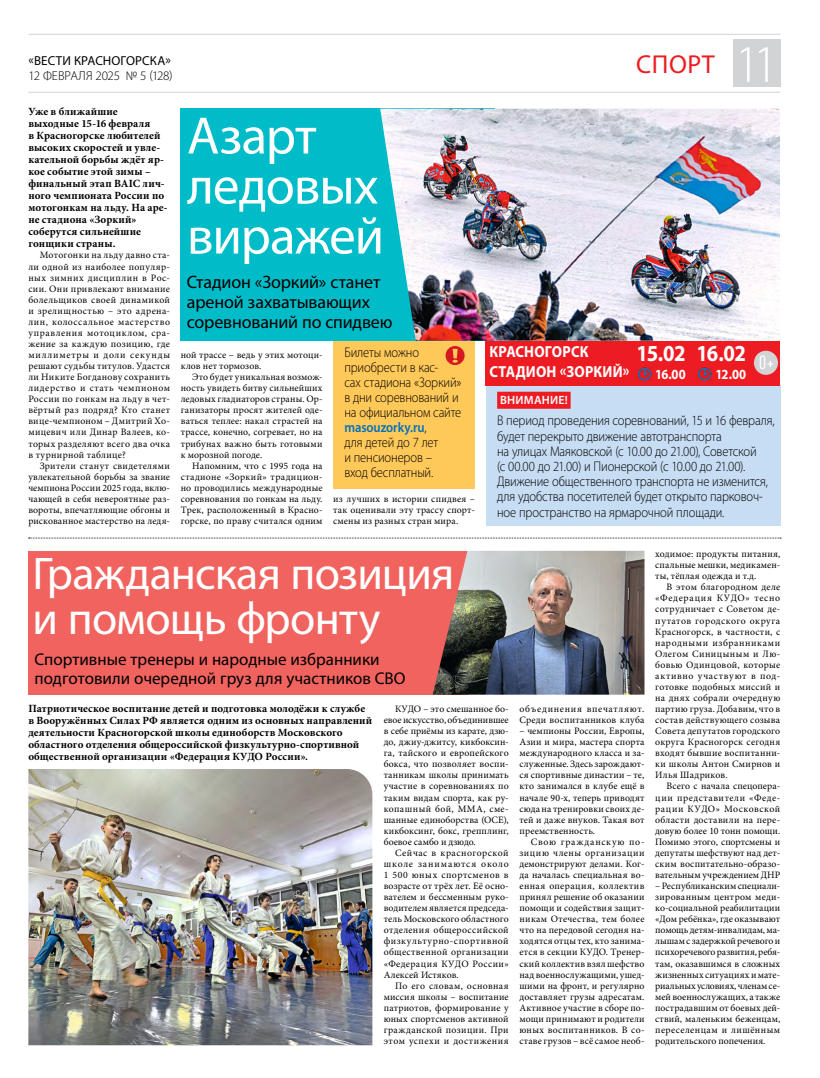
<style>
.page{position:relative;width:820px;height:1078px;background:#fff}
.page>*{position:absolute;margin:0;border:0;box-sizing:border-box;transform-origin:0 0}
.t1{font:53px/50px "Myriad Pro";letter-spacing:-.02em;color:#fff}
.t2{font:300 53px "Myriad Pro";color:#fff}
.t3{font:46px/45px "Myriad Pro";letter-spacing:-.015em;color:#fff}
.t4{font:26px "Myriad Pro";letter-spacing:.02em;color:#ed1c23}
.t5{font:700 23px "Myriad Pro";letter-spacing:-.04em;color:#fff;scale:.9 1}
.t6{font:19px "Plumb Condensed";color:#fff}
.t7{font:18px/20px "Myriad Pro";letter-spacing:-.01em;color:#000}
.t8{font:17px/19px "Myriad Pro";color:#000}
.t9{font:700 16px/19.8px "Myriad Pro";letter-spacing:.015em;color:#fff;scale:.9 1}
.t10{font:300 14px/15px "Myriad Pro";letter-spacing:-.01em;color:#000;scale:.9 1}
.t11{font:700 14px "Myriad Pro";letter-spacing:-.02em;color:#fff;scale:.9 1}
.t12{font:300 13px "Myriad Pro";letter-spacing:-.02em;color:#000}
.t13{font:13px "Myriad Pro";letter-spacing:.01em;color:#000}
.t14{font:600 12px "Myriad Pro";letter-spacing:.02em;color:#fff}
.t15{font:700 11px/12px "Minion Pro";letter-spacing:.015em;color:#000}
.t16{font:9.8px/11.1px "Minion Pro";letter-spacing:.02em;color:#000;text-align:justify}
.t17{font:9.8px/11.1px "Minion Pro";letter-spacing:.04em;color:#000}
.s1{font-weight:600;color:#0071bc}
</style>
<div class="page">
<hr style="left:28px;top:92px;width:752px;height:1px;background:#d1d3d4">
<hr style="left:28px;top:34px;width:752px;height:1px;background:#d1d3d4">
<div style="left:732px;top:40px;width:48px;height:47px;background:#d1d3d4"></div>
<div style="left:28px;top:550px;width:440px;height:144px;background:#f1635e"></div>
<div style="left:485px;top:385px;width:295px;height:141px;background:#c7ddf3"></div>
<div style="left:180px;top:109px;width:315px;height:231px;background:#00bcc8"></div>
<div style="left:485px;top:341px;width:294px;height:44px;background:#ed1c23"></div>
<img style="left:380px;top:109px;width:399px;height:231px">
<div style="left:497px;top:391px;width:73px;height:17px;background:#ed1c23"></div>
<div style="left:333px;top:341px;width:142px;height:147px;background:#ffc95a"></div>
<svg style="left:445px;top:346px;width:19px;height:19px"></svg>
<svg style="left:29px;top:537px;width:751px;height:1px"></svg>
<img style="left:432px;top:550px;width:212px;height:144px">
<img style="left:28px;top:769px;width:344px;height:275px">
<div style="left:753px;top:350px;width:24px;height:25px;background:#d1d3d4;border-radius:50%"></div>
<svg style="left:637px;top:367px;width:13px;height:13px"></svg>
<img style="left:697px;top:367px;width:14px;height:13px">
<h3 class="t13" style="left:29px;top:53px;width:144px">«ВЕСТИ КРАСНОГОРСКА»</h3>
<h3 class="t12" style="left:28px;top:68px;width:146px">12 ФЕВРАЛЯ 2025 № 5 (128)</h3>
<p class="t15" style="left:28px;top:105px;width:141px">Уже в ближайшие выходные 15-16 февраля<br>в Красногорске любителей высоких скоростей и увле&shy;кательной борьбы ждёт яр&shy;кое событие этой зимы – финальный этап BAIC лич&shy;ного чемпионата России по мотогонкам на льду. На аре&shy;не стадиона «Зоркий» соберутся сильнейшие гонщики страны.</p>
<p class="t16" style="left:28px;top:250px;width:143px;text-indent:11px">Мотогонки на льду давно ста&shy;ли одной из наиболее популяр&shy;ных зимних дисциплин в Рос&shy;сии. Они привлекают внимание болельщиков своей динамикой и зрелищностью – это адрена&shy;лин, колоссальное мастерство управления мотоциклом, сра&shy;жение за каждую позицию, где миллиметры и доли секунды решают судьбы титулов. Удастся ли Никите Богданову сохранить лидерство и стать чемпионом России по гонкам на льду в чет&shy;вёртый раз подряд? Кто станет вице-чемпионом – Дмитрий Хо&shy;мицевич или Динар Валеев, ко&shy;торых разделяют всего два очка в турнирной таблице?</p>
<p class="t16" style="left:28px;top:460px;width:143px;text-indent:11px">Зрители станут свидетелями увлекательной борьбы за звание чемпиона России 2025 года, вклю&shy;чающей в себя невероятные раз&shy;вороты, впечатляющие обгоны и рискованное мастерство на ледя-</p>
<h1 class="t1" style="left:187px;top:110px;width:198px">Азарт ледовых виражей</h1>
<h3 class="t7" style="left:187px;top:271px;width:207px">Стадион «Зоркий» станет ареной захватывающих соревнований по спидвею</h3>
<p class="t16" style="left:181px;top:349px;width:143px">ной трассе – ведь у этих мотоци&shy;клов нет тормозов.</p>
<p class="t16" style="left:181px;top:371px;width:143px;text-indent:11px">Это будет уникальная возмож&shy;ность увидеть битву сильнейших ледовых гладиаторов страны. Ор&shy;ганизаторы просят жителей оде&shy;ваться теплее: накал страстей на трассе, конечно, согревает, но на трибунах важно быть готовыми к морозной погоде.</p>
<p class="t16" style="left:181px;top:460px;width:143px;text-indent:11px">Напомним, что с 1995 года на стадионе «Зоркий» традицион&shy;но проводились международные соревнования по гонкам на льду.<br>Трек, расположенный в Красно&shy;горске, по праву считался одним</p>
<h3 class="t10" style="left:344px;top:345px;width:131px">Билеты можно приобрести в кас-<br>сах стадиона «Зоркий» в дни соревнований и на официальном сайте <span class="s1">masouzorky.ru</span>,<br>для детей до 7 лет<br>и пенсионеров –<br>вход бесплатный.</h3>
<p class="t16" style="left:333px;top:493px;width:143px">из лучших в истории спидвея – так оценивали эту трассу спорт&shy;смены из разных стран мира.</p>
<h3 class="t4" style="left:636px;top:48px;width:80px">СПОРТ</h3>
<h1 class="t2" style="left:734px;top:32px;width:46px">11</h1>
<h3 class="t9" style="left:489px;top:341px;width:157px">КРАСНОГОРСК<br>СТАДИОН «ЗОРКИЙ»</h3>
<h3 class="t5" style="left:636px;top:338px;width:56px">15.02</h3>
<h3 class="t11" style="left:654px;top:365px;width:36px">16.00</h3>
<h3 class="t5" style="left:696px;top:338px;width:57px">16.02</h3>
<h3 class="t11" style="left:715px;top:365px;width:36px">12.00</h3>
<h3 class="t6" style="left:759px;top:352px;width:16px">0+</h3>
<p class="t14" style="left:500px;top:393px;width:69px">ВНИМАНИЕ!</p>
<p class="t10" style="left:497px;top:413px;width:309px">В период проведения соревнований, 15 и 16 февраля, будет перекрыто движение автотранспорта<br>на улицах Маяковской (с 10.00 до 21.00), Советской<br>(с 00.00 до 21.00) и Пионерской (с 10.00 до 21.00).<br>Движение общественного транспорта не изменится, для удобства посетителей будет открыто парковоч&shy;ное пространство на ярмарочной площади.</p>
<h2 class="t3" style="left:33px;top:550px;width:423px">Гражданская позиция и помощь фронту</h2>
<h3 class="t8" style="left:34px;top:649px;width:372px">Спортивные тренеры и народные избранники подготовили очередной груз для участников СВО</h3>
<p class="t15" style="left:28px;top:702px;width:345px">Патриотическое воспитание детей и подготовка молодёжи к службе в Вооружённых Силах РФ является одним из основных направлений деятельности Красногорской школы единоборств Московского областного отделения общероссийской физкультурно-спортивной общественной организации «Федерация КУДО России».</p>
<p class="t16" style="left:383px;top:703px;width:126px;text-indent:11px">КУДО – это смешанное бо&shy;евое искусство, объединившее в себе приёмы из карате, дзю&shy;до, джиу‑джитсу, кикбоксин&shy;га, тайского и европейского бокса, что позволяет воспи&shy;танникам школы принимать участие в соревнованиях по таким видам спорта, как ру&shy;копашный бой, ММА, сме&shy;шанные единоборства (ОСЕ), кикбоксинг, бокс, грепплинг, боевое самбо и дзюдо.</p>
<p class="t16" style="left:383px;top:847px;width:126px;text-indent:11px">Сейчас в красногорской школе занимаются около 1 500 юных спортсменов в возрасте от трёх лет. Её осно&shy;вателем и бессменным руко&shy;водителем является председа&shy;тель Московского областного отделения общероссийской физкультурно-спортивной общественной организации «Федерация КУДО России» Алексей Истяков.</p>
<p class="t16" style="left:383px;top:979px;width:126px;text-indent:11px">По его словам, основная миссия школы – воспитание патриотов, формирование у юных спортсменов активной гражданской позиции. При этом успехи и достижения</p>
<p class="t17" style="left:519px;top:703px;width:126px">объединения впечатляют.<br>Среди воспитанников клуба</p>
<p class="t16" style="left:519px;top:725px;width:126px">– чемпионы России, Европы, Азии и мира, мастера спорта международного класса и за&shy;служенные. Здесь зарождают&shy;ся спортивные династии – те, кто занимался в клубе ещё в начале 90-х, теперь приводят сюда на тренировки своих де&shy;тей и даже внуков. Такая вот преемственность.</p>
<p class="t16" style="left:519px;top:836px;width:126px;text-indent:11px">Свою гражданскую по&shy;зицию члены организации демонстрируют делами. Ког&shy;да началась специальная во&shy;енная операция, коллектив принял решение об оказании помощи и содействия защит&shy;никам Отечества, тем более что на передовой сегодня на&shy;ходятся отцы тех, кто занима&shy;ется в секции КУДО. Тренер&shy;ский коллектив взял шефство над военнослужащими, ушед&shy;шими на фронт, и регулярно доставляет грузы адресатам.<br>Активное участие в сборе по&shy;мощи принимают и родители юных воспитанников. В со&shy;ставе грузов – всё самое необ-</p>
<p class="t16" style="left:655px;top:548px;width:126px">ходимое: продукты питания, спальные мешки, медикамен&shy;ты, тёплая одежда и т.д.</p>
<p class="t16" style="left:655px;top:581px;width:126px;text-indent:11px">В этом благородном деле «Федерация КУДО» тесно сотрудничает с Советом де&shy;путатов городского округа Красногорск, в частности, с народными избранниками Олегом Синицыным и Лю&shy;бовью Одинцовой, которые активно участвуют в под&shy;готовке подобных миссий и на днях собрали очередную партию груза. Добавим, что в состав действующего созыва Совета депутатов городского округа Красногорск сегодня входят бывшие воспитанни&shy;ки школы Антон Смирнов и Илья Шадриков.</p>
<p class="t16" style="left:655px;top:780px;width:126px;text-indent:11px">Всего с начала спецопера&shy;ции представители «Феде&shy;рации КУДО» Московской области доставили на пере&shy;довую более 10 тонн помощи.<br>Помимо этого, спортсмены и депутаты шефствуют над дет&shy;ским воспитательно-образо&shy;вательным учреждением ДНР</p>
<p class="t16" style="left:655px;top:880px;width:126px">– Республиканским специали&shy;зированным центром меди&shy;ко-социальной реабилитации «Дом ребёнка», где оказывают помощь детям-инвалидам, ма&shy;лышам с задержкой речевого и психоречевого развития, ребя&shy;там, оказавшимся в сложных жизненных ситуациях и мате&shy;риальных условиях, членам се&shy;мей военнослужащих, а также пострадавшим от боевых дей&shy;ствий, маленьким беженцам, переселенцам и лишённым родительского попечения.</p>
</div>
